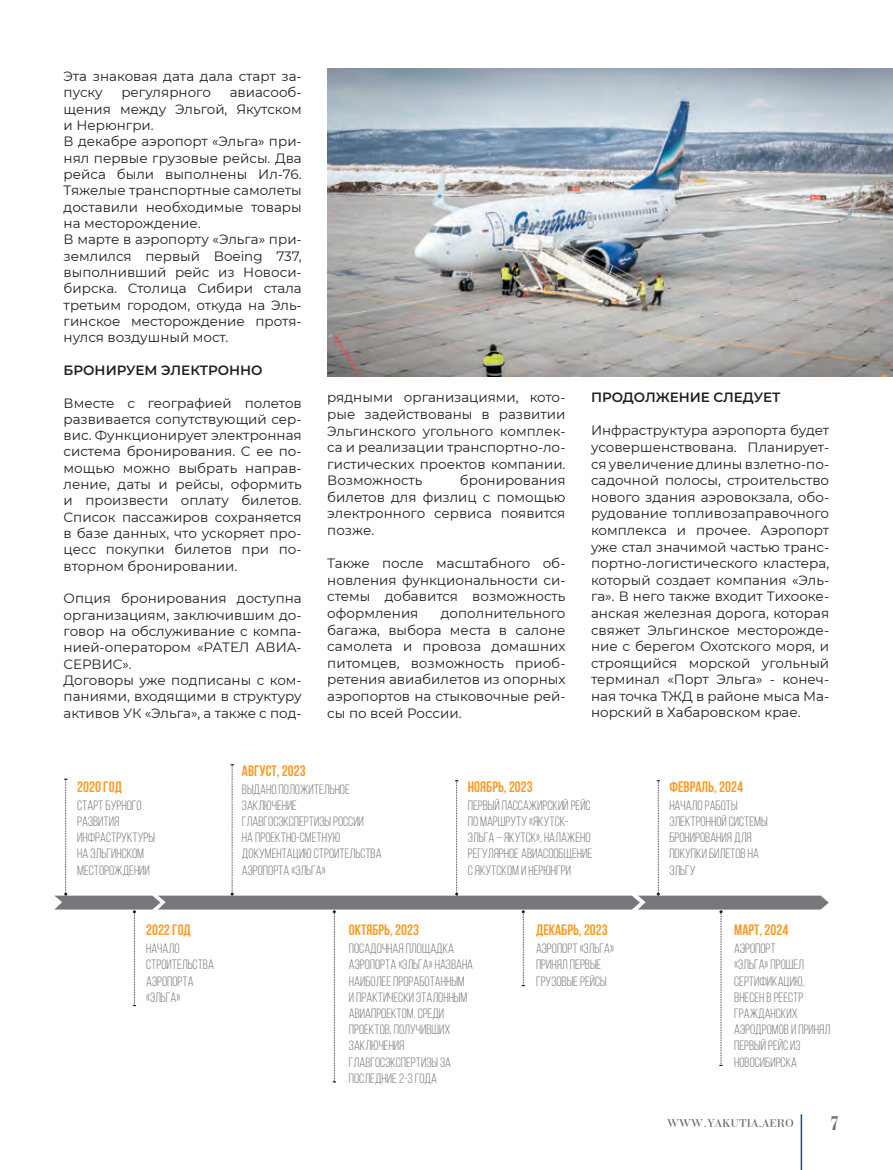
<style>
.page{position:relative;width:893px;height:1170px;background:#fff}
.page>*{position:absolute;margin:0;border:0;box-sizing:border-box;transform-origin:0 0}
.t1{font:21px "Bodoni Cond C";color:#6c6d70}
.t2{font:700 15px "Bebas Neue";color:#f89c27}
.t3{font:13.5px/16.6px "Montserrat";color:#231f20;text-align:justify}
.t4{font:13.5px/16.2px "Bebas Neue";color:#76787b}
.t5{font:600 13.5px "Montserrat";color:#231f20}
.t6{font:12px "Bodoni Cyrillic";color:#6c6d70}
</style>
<div class="page">
<hr style="left:801px;top:1114px;width:1px;height:55px;background:#0d4da1">
<img style="left:327px;top:68px;width:566px;height:308px">
<svg style="left:54px;top:764px;width:775px;height:318px"></svg>
<p class="t3" style="left:64px;top:68px;width:240px">Эта знаковая дата дала старт за&shy;пуску</p>
<p class="t3" style="left:64px;top:84px;width:240px;text-indent:166px">авиасооб&shy;щения между Эльгой, Якутском и Нерюнгри.</p>
<p class="t3" style="left:64px;top:133px;width:240px">В декабре аэропорт «Эльга» при&shy;нял первые грузовые рейсы. Два рейса были выполнены Ил-76.<br>Тяжелые транспортные самолеты доставили необходимые товары на месторождение.</p>
<p class="t3" style="left:64px;top:231px;width:240px">В марте в аэропорту «Эльга» при&shy;землился первый Boeing 737, выполнивший рейс из Новоси&shy;бирска. Столица Сибири стала третьим городом, откуда на Эль&shy;гинское месторождение протя&shy;нулся воздушный мост.</p>
<p class="t5" style="left:64px;top:360px;width:201px">БРОНИРУЕМ ЭЛЕКТРОННО</p>
<p class="t3" style="left:64px;top:394px;width:240px">Вместе с географией полетов развивается сопутствующий сер&shy;вис. Функционирует электронная система бронирования. С ее по&shy;мощью можно выбрать направ&shy;ление, даты и рейсы, оформить и произвести оплату билетов.<br>Список пассажиров сохраняется в базе данных, что ускоряет про&shy;цесс покупки билетов при по&shy;вторном бронировании.</p>
<p class="t3" style="left:64px;top:590px;width:240px">Опция бронирования доступна организациям, заключившим до&shy;говор на обслуживание с компа&shy;нией-оператором «РАТЕЛ АВИА-СЕРВИС».</p>
<p class="t3" style="left:64px;top:671px;width:240px">Договоры уже подписаны с ком&shy;паниями, входящими в структуру активов УК «Эльга», а также с под-</p>
<p class="t3" style="left:121px;top:84px;width:91px">регулярного</p>
<p class="t2" style="left:242px;top:762px;width:65px">Август, 2023</p>
<p class="t3" style="left:327px;top:389px;width:240px">рядными организациями, кото&shy;рые задействованы в развитии Эльгинского угольного комплек&shy;са и реализации транспортно-ло&shy;гистических проектов компании.<br>Возможность</p>
<p class="t3" style="left:327px;top:471px;width:240px;text-indent:133px">бронирования билетов для физлиц с помощью электронного сервиса появится позже.</p>
<p class="t3" style="left:327px;top:554px;width:240px">Также после масштабного об&shy;новления функциональности си&shy;стемы добавится возможность оформления</p>
<p class="t3" style="left:327px;top:604px;width:240px;text-indent:113px">дополнительного багажа, выбора места в салоне самолета и провоза домашних питомцев, возможность приоб&shy;ретения авиабилетов из опорных аэропортов на стыковочные рей&shy;сы по всей России.</p>
<p class="t5" style="left:591px;top:388px;width:191px">ПРОДОЛЖЕНИЕ СЛЕДУЕТ</p>
<p class="t3" style="left:591px;top:422px;width:240px">Инфраструктура аэропорта будет усовершенствована. Планирует&shy;ся увеличение длины взлетно-по&shy;садочной полосы, строительство нового здания аэровокзала, обо&shy;рудование топливозаправочного комплекса и прочее. Аэропорт уже стал значимой частью транс&shy;портно-логистического кластера, который создает компания «Эль&shy;га». В него также входит Тихооке&shy;анская железная дорога, которая свяжет Эльгинское месторожде&shy;ние с берегом Охотского моря, и строящийся морской угольный терминал «Порт Эльга» - конеч&shy;ная точка ТЖД в районе мыса Ма&shy;норский в Хабаровском крае.</p>
<p class="t2" style="left:77px;top:778px;width:46px">2020 год</p>
<p class="t4" style="left:77px;top:796px;width:79px">старт бурного развития инфраструктуры на Эльгинском месторождении</p>
<p class="t4" style="left:242px;top:780px;width:141px">выдано положительное заключение<br>Главгосэкспертизы России<br>на проектно-сметную документацию строительства аэропорта «Эльга»</p>
<p class="t2" style="left:468px;top:778px;width:67px">Ноябрь, 2023</p>
<p class="t4" style="left:468px;top:796px;width:126px">первый пассажирский рейс по маршруту «Якутск-<br>Эльга – Якутск», налажено регулярное авиасообщение с Якутском и Нерюнгри</p>
<p class="t2" style="left:146px;top:921px;width:46px">2022 год</p>
<p class="t2" style="left:536px;top:921px;width:73px">Декабрь, 2023</p>
<p class="t2" style="left:349px;top:921px;width:72px">Октябрь, 2023</p>
<p class="t4" style="left:146px;top:940px;width:69px">начало строительства аэропорта «Эльга»</p>
<p class="t4" style="left:349px;top:940px;width:126px">посадочная площадка аэропорта «Эльга» названа наиболее проработанным и практически эталонным авиапроектом, среди проектов, получивших заключения<br>Главгосэкспертизы за последние 2-3 года</p>
<p class="t4" style="left:536px;top:940px;width:79px">аэропорт «Эльга» принял первые грузовые рейсы</p>
<p class="t2" style="left:669px;top:778px;width:75px">Февраль, 2024</p>
<p class="t4" style="left:669px;top:796px;width:100px">начало работы электронной системы бронирования для покупки билетов на<br>Эльгу</p>
<p class="t2" style="left:734px;top:921px;width:56px">Март, 2024</p>
<p class="t4" style="left:734px;top:940px;width:98px">аэропорт<br>«Эльга» прошел сертификацию, внесен в реестр гражданских аэродромов и принял первый рейс из<br>Новосибирска</p>
<p class="t6" style="left:667px;top:1116px;width:128px">WWW.YAKUTIA.AERO</p>
<h1 class="t1" style="left:830px;top:1112px;width:10px">7</h1>
</div>
